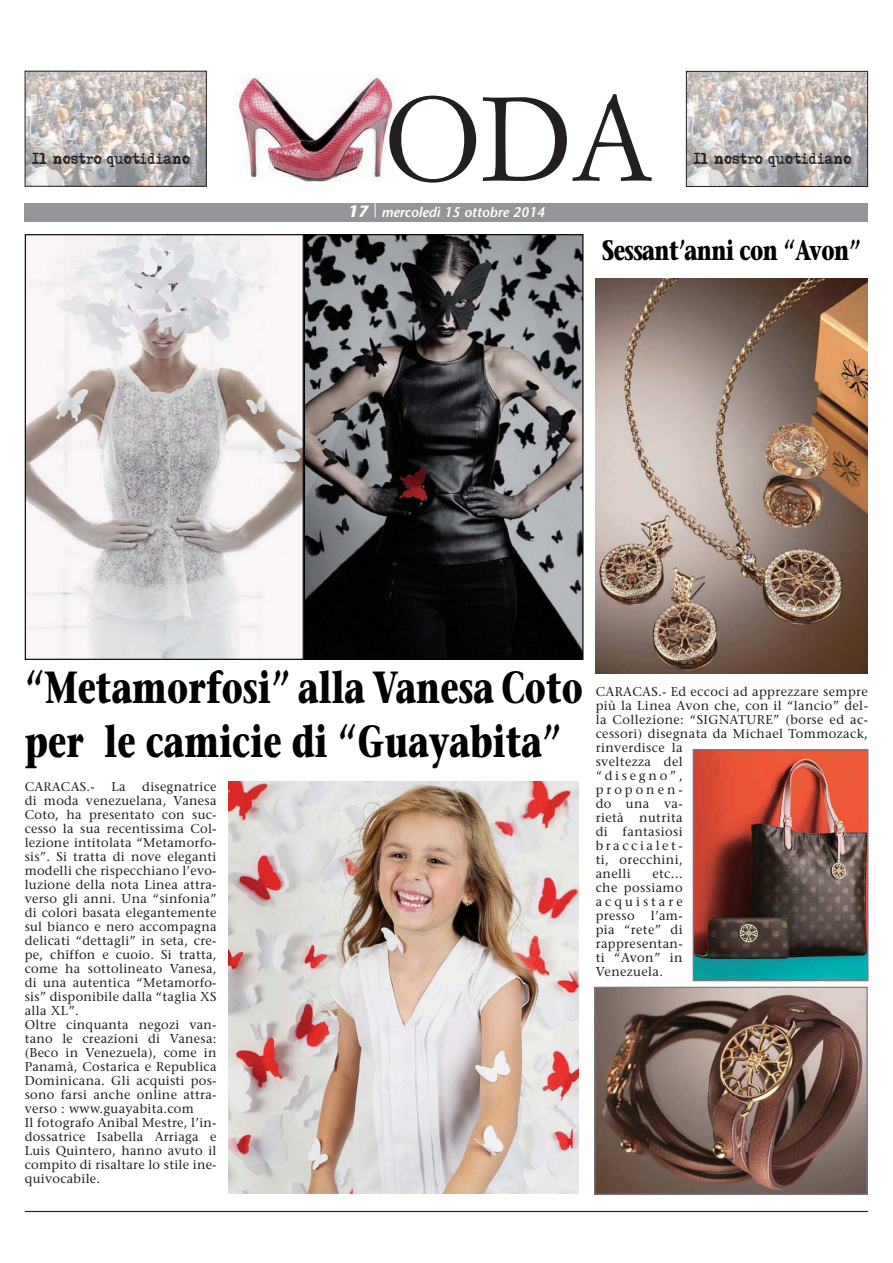
<style>
.page{position:relative;width:893px;height:1263px;background:#fff}
.page>*{position:absolute;margin:0;border:0;box-sizing:border-box;transform-origin:0 0}
.t1{font:116.55px "Simoncini Garamond";color:#231f20}
.t2{font:700 44.85px/53.7px "Stone Serif";color:#000;scale:.73 1}
.t3{font:700 27.9px "Stone Serif";letter-spacing:-.03em;color:#000;scale:.73 1}
.t4{font:italic 700 16.35px "Stone Sans";color:#fff}
.t5{font:13.95px "Adler";letter-spacing:-.01em;color:#231f20;scale:.9 1}
.t6{font:italic 600 13.95px "Stone Sans";color:#fff}
.t7{font:12.9px/14px "Stone Serif";letter-spacing:.02em;color:#231f20}
.s1{color:#272425}
.s2{color:#242021}
</style>
<div class="page">
<hr style="left:25px;top:1211px;width:843px;height:1px;background:#231f20">
<div style="left:25px;top:203px;width:843px;height:19px;background:#939598"></div>
<img style="left:235px;top:75px;width:160px;height:107px">
<img style="left:27px;top:73px;width:178px;height:112px">
<div style="left:25px;top:71px;width:182px;height:116px;border:1px solid #231f20"></div>
<img style="left:688px;top:73px;width:178px;height:112px">
<div style="left:686px;top:71px;width:182px;height:116px;border:1px solid #231f20"></div>
<img style="left:24px;top:651px;width:573px;height:132px">
<svg style="left:596px;top:687px;width:1px;height:96px"></svg>
<img style="left:25px;top:782px;width:192px;height:1px">
<svg style="left:25px;top:667px;width:266px;height:40px"></svg>
<div style="left:562px;top:679px;width:21px;height:26px;border:2px solid #fff;border-radius:50%"></div>
<svg style="left:297px;top:667px;width:281px;height:40px"></svg>
<svg style="left:24px;top:730px;width:62px;height:40px"></svg>
<svg style="left:103px;top:720px;width:34px;height:41px"></svg>
<div style="left:221px;top:723px;width:9px;height:11px;border:2px solid #fff;border-radius:50%"></div>
<div style="left:252px;top:723px;width:9px;height:11px;border:2px solid #fff;border-radius:50%"></div>
<svg style="left:145px;top:730px;width:138px;height:31px"></svg>
<svg style="left:291px;top:720px;width:38px;height:40px"></svg>
<div style="left:317px;top:723px;width:8px;height:11px;border:2px solid #fff;border-radius:50%"></div>
<svg style="left:338px;top:720px;width:224px;height:50px"></svg>
<img style="left:596px;top:279px;width:272px;height:394px">
<img style="left:596px;top:989px;width:270px;height:204px">
<div style="left:594px;top:987px;width:274px;height:208px;border:1px solid #7a7a88"></div>
<img style="left:695px;top:751px;width:171px;height:228px">
<div style="left:693px;top:749px;width:175px;height:232px;border:1px solid #7a7a88"></div>
<img style="left:229px;top:782px;width:350px;height:411px">
<img style="left:27px;top:236px;width:554px;height:422px">
<div style="left:304px;top:234px;width:279px;height:426px;border:1px solid #000"></div>
<div style="left:25px;top:234px;width:279px;height:426px;border:1px solid #000"></div>
<p class="t5" style="left:32px;top:151px;width:178px">Il nostro quotidiano</p>
<h1 class="t1" style="left:385px;top:91px;width:269px">ODA</h1>
<p class="t6" style="left:373px;top:207px;width:173px"><sup>|</sup> mercoledì 15 ottobre 2014</p>
<p class="t4" style="left:348px;top:205px;width:22px">17</p>
<p class="t5" style="left:693px;top:151px;width:178px">Il nostro quotidiano</p>
<h3 class="t3" style="left:602px;top:240px;width:356px">Sessant’anni con “Avon”</h3>
<h2 class="t2" style="left:25px;top:666px;width:765px">“Metamorfosi” alla Vanesa Coto per le camicie di “Guayabita”</h2>
<p class="t7" style="left:25px;top:781px;width:193px;text-indent:118px">disegnatr ce di moda venezuelana, Vanesa<br>Coto, ha presentato con suc&shy;cesso la sua recentissima Col&shy;lezione intitolata “Metamorfo&shy;sis”. Si tratta di nove eleganti modelli che rispecchiano l’evo&shy;luzione della nota Linea attra&shy;verso gli anni. Una “sinfonia” di colori basata elegantemente sul bianco e nero accompagna delicati “dettagli” in seta, cre&shy;pe, chiffon e cuoio. Si tratta, come ha sottolineato Vanesa, di una autentica “Metamorfo&shy;sis” disponibile dalla “taglia XS alla XL”.<br>Oltre cinquanta negozi van&shy;tano le creazioni di Vanesa: (Beco in Venezuela), come in<br>Panamà, Costarica e Republica<br>Dominicana. Gli acquisti pos&shy;sono farsi anche online attra&shy;verso : www.guayabita.com<br>Il fotografo Anibal Mestre, l’in&shy;dossatrice Isabella Arriaga e<br>Luis Quintero, hanno avuto il compito di risaltare lo stile ine&shy;quivocabile.</p>
<p class="t7" style="left:25px;top:781px;width:71px"><span class="s1">CA</span><span class="s2">R</span>ACAS.-</p>
<p class="t7" style="left:111px;top:781px;width:16px">La</p>
<p class="t7" style="left:199px;top:781px;width:5px">i</p>
<p class="t7" style="left:596px;top:686px;width:274px"><span class="s1">C</span>ARACAS.- Ed eccoci ad apprezzare sempre <span class="s2">p</span>iù la Linea Avon che, con il “lancio” del&shy;la Collezione: “SIGNATURE” (borse ed ac&shy;cessori) disegnata da Michael Tommozack, rinverdisce la<br>sveltezza del<br>“disegno”,<br>proponen-<br>do una va-<br>rietà nutrita<br>di fantasiosi<br>braccialet-<br>ti, orecchini,<br>anelli</p>
<p class="t7" style="left:596px;top:868px;width:89px;text-align:justify;text-indent:57px">etc... che possiamo acquistare presso l’am&shy;pia “rete” di rappresentan&shy;ti “Avon” in Venezuela.</p>
</div>
